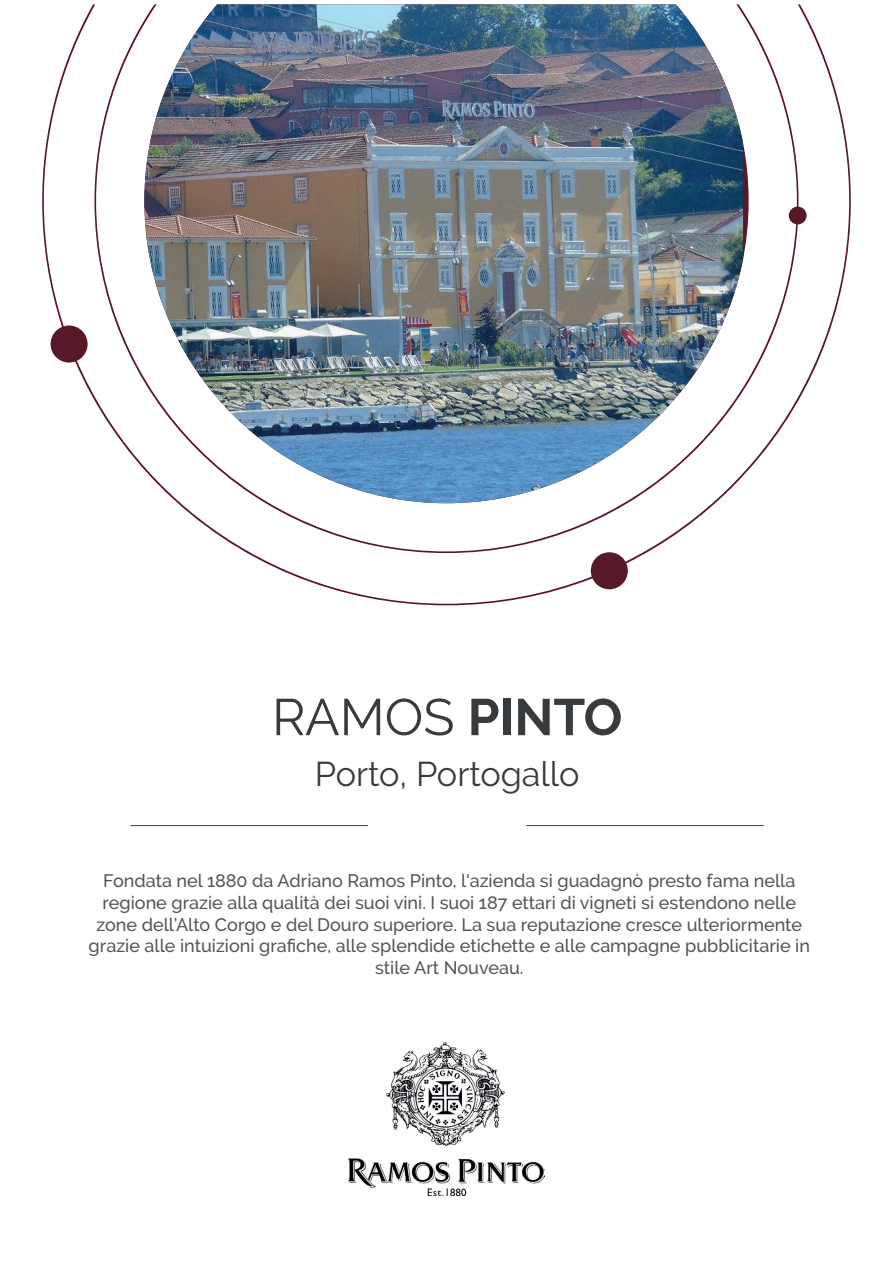
<style>
.page{position:relative;width:893px;height:1263px;background:#fff}
.page>*{position:absolute;margin:0;border:0;box-sizing:border-box;transform-origin:0 0}
.t1{font:51.3px "Raleway";color:#373b3d}
.t2{font:34.2px "Raleway";color:#373b3d}
.t3{font:500 18px/21.6px "Raleway";color:#525458;text-align:center}
.s1{font-weight:700}
</style>
<div class="page">
<img style="left:42px;top:4px;width:809px;height:601px">
<div style="left:51px;top:325px;width:37px;height:38px;background:#571827;border-radius:50%"></div>
<div style="left:789px;top:207px;width:18px;height:17px;background:#571827;border-radius:50%"></div>
<div style="left:591px;top:552px;width:37px;height:37px;background:#571827;border-radius:50%"></div>
<hr style="left:526px;top:825px;width:238px;height:1px;background:#373b3d">
<hr style="left:131px;top:825px;width:237px;height:1px;background:#373b3d">
<img style="left:348px;top:1043px;width:197px;height:152px">
<h1 class="t1" style="left:272px;top:687px;width:352px">RAMOS <span class="s1">PINTO</span></h1>
<h2 class="t2" style="left:315px;top:754px;width:266px">Porto, Portogallo</h2>
<p class="t3" style="left:89px;top:870px;width:723px">Fondata nel 1880 da Adriano Ramos Pinto, l'azienda si guadagnò presto fama nella regione grazie alla qualità dei suoi vini. I suoi 187 ettari di vigneti si estendono nelle zone dell’Alto Corgo e del Douro superiore. La sua reputazione cresce ulteriormente grazie alle intuizioni grafiche, alle splendide etichette e alle campagne pubblicitarie in stile Art Nouveau.</p>
</div>
